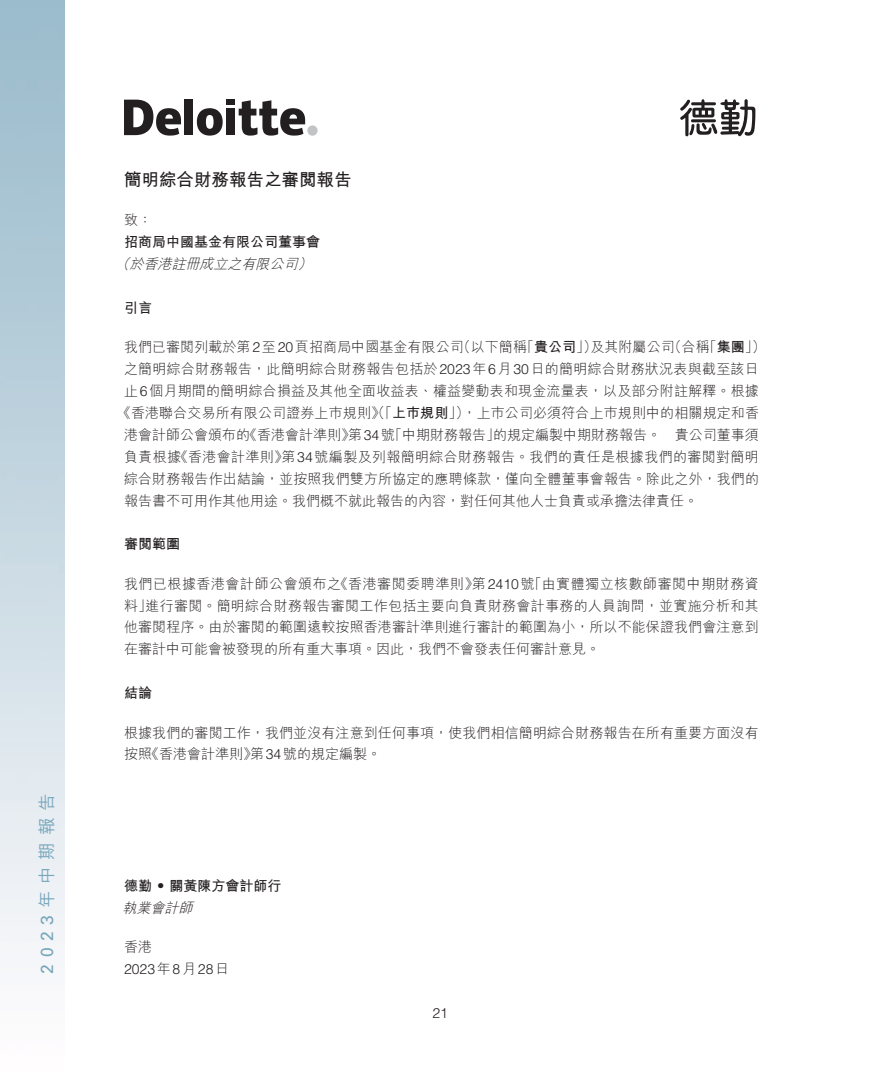
<style>
.page{position:relative;width:883px;height:1072px;background:#fff}
.page>*{position:absolute;margin:0;border:0;box-sizing:border-box;transform-origin:0 0}
._3__標題{font:700 17.5px "M Hei HK";color:#231f20}
.t1{font:500 17.5px "M Hei HK";letter-spacing:.395em;color:#77a6bb}
._1__內文{font:300 14px/21.9px "M Hei HK";letter-spacing:.01em;color:#231f20}
._1__內文-2{font:700 14px "M Hei HK";color:#231f20}
._1__內文-3{font:300 14px "M Hei HK";letter-spacing:.035em;color:#231f20}
._1__內文-4{font:italic 300 14px "M Hei HK";color:#231f20}
._1__內文-5{font:300 14px "Helvetica LT Std";color:#231f20}
.s1{font-family:"Univers LT Std";font-weight:400}
.s2{font-weight:700}
.s3{font-family:"Helvetica LT Std"}
.s4{font-family:"M Hei HK"}
</style>
<div class="page">
<div style="left:307px;top:125px;width:11px;height:11px;background:#c2c3c5;border-radius:50%"></div>
<div style="left:184px;top:99px;width:9px;height:36px;background:#231f20"></div>
<svg style="left:197px;top:108px;width:26px;height:28px"></svg>
<div style="left:226px;top:109px;width:9px;height:26px;background:#231f20"></div>
<div style="left:226px;top:99px;width:9px;height:6px;background:#231f20"></div>
<svg style="left:239px;top:100px;width:66px;height:36px"></svg>
<svg style="left:124px;top:100px;width:57px;height:36px"></svg>
<svg style="left:680px;top:99px;width:75px;height:37px"></svg>
<p class="t1" style="left:34px;top:973px;width:182px;rotate:-90deg"><span class="s1">2023</span>年中期報告</p>
<p class="_3__標題" style="left:124px;top:167px;width:229px">簡明綜合財務報告之審閱報告</p>
<p class="_1__內文" style="left:124px;top:209px;width:29px">致：</p>
<p class="_1__內文-2" style="left:124px;top:232px;width:197px">招商局中國基金有限公司董事會</p>
<p class="_1__內文-4" style="left:298px;top:257px;width:19px">(</p>
<p class="_1__內文-4" style="left:116px;top:257px;width:19px">（</p>
<p class="_1__內文-2" style="left:124px;top:298px;width:29px">引言</p>
<p class="_1__內文-4" style="left:130px;top:257px;width:173px">於香港註冊成立之有限公司</p>
<p class="_1__內文" style="left:457px;top:336px;width:72px">（以下簡稱</p>
<p class="_1__內文" style="left:520px;top:336px;width:79px">「<span class="s2">貴公司</span>」）</p>
<p class="_1__內文" style="left:668px;top:336px;width:44px">（合稱</p>
<p class="_1__內文" style="left:703px;top:336px;width:65px">「<span class="s2">集團</span> (「</p>
<p class="_1__內文" style="left:590px;top:336px;width:86px">及其附屬公司</p>
<p class="_1__內文" style="left:124px;top:336px;width:341px">我們已審閱列載於第<span class="s3">2</span>至<span class="s3">20</span>頁招商局中國基金有限公司</p>
<p class="_1__內文" style="left:124px;top:358px;width:636px">之簡明綜合財務報告，此簡明綜合財務報告包括於<span class="s3">2023</span>年<span class="s3">6</span>月<span class="s3">30</span>日的簡明綜合財務狀況表與截至該日</p>
<p class="_1__內文" style="left:124px;top:380px;width:636px">止<span class="s3">6</span>個月期間的簡明綜合損益及其他全面收益表、權益變動表和現金流量表，以及部分附註解釋。根據</p>
<p class="_1__內文" style="left:463px;top:402px;width:298px">，上巿公司必須符合上巿規則中的相關規定和香</p>
<p class="_1__內文" style="left:117px;top:402px;width:354px">《香港聯合交易所有限公司證券上巿規則》（「<span class="s2">上巿規則</span>」）</p>
<p class="_1__內文" style="left:174px;top:423px;width:586px;text-indent:-50px">港會計師公會頒布的<br>《香港會計準則第》 <span class="s3">34</span>號編製及列報簡明綜合財務報告。我們的責任是根據我們的審閱對簡明</p>
<p class="_1__內文" style="left:243px;top:423px;width:259px">《香港會計準則第》 <span class="s3">34</span> 「號中期財務報告」</p>
<p class="_1__內文" style="left:675px;top:423px;width:85px">貴公司董事須</p>
<p class="_1__內文" style="left:493px;top:423px;width:169px">的規定編製中期財務報告。</p>
<p class="_1__內文" style="left:124px;top:445px;width:637px">負責根據<br>綜合財務報告作出結論，並按照我們雙方所協定的應聘條款，僅向全體董事會報告。除此之外，我們的報告書不可用作其他用途。我們概不就此報告的內容，對任何其他人士負責或承擔法律責任。</p>
<p class="_1__內文-2" style="left:124px;top:534px;width:57px">審閱範圍</p>
<p class="_1__內文-3" style="left:334px;top:576px;width:426px">《香港審閱委聘準則第》 <span class="s3">2410</span> 「號由實體獨立核數師審閱中期財務資</p>
<p class="_1__內文" style="left:146px;top:572px;width:615px;text-indent:-22px">我們已根據香港會計師公會頒布之<br>進行審閱。簡明綜合財務報告審閱工作包括主要向負責財務會計事務的人員詢問，並實施分析和其</p>
<p class="_1__內文" style="left:124px;top:594px;width:636px">料」<br>他審閱程序。由於審閱的範圍遠較按照香港審計準則進行審計的範圍為小，所以不能保證我們會注意到在審計中可能會被發現的所有重大事項。因此，我們不會發表任何審計意見。</p>
<p class="_1__內文-2" style="left:124px;top:683px;width:29px">結論</p>
<p class="_1__內文" style="left:145px;top:721px;width:615px;text-indent:-21px">根據我們的審閱工作，我們並沒有注意到任何事項，使我們相信簡明綜合財務報告在所有重要方面沒有《香港會計準則第》 <span class="s3">34</span>號的規定編製。</p>
<p class="_1__內文" style="left:124px;top:743px;width:29px">按照</p>
<p class="_1__內文-2" style="left:124px;top:875px;width:159px">德勤‧關黃陳方會計師行</p>
<p class="_1__內文-4" style="left:123px;top:900px;width:75px">執業會計師</p>
<p class="_1__內文" style="left:124px;top:935px;width:29px">香港</p>
<p class="_1__內文-5" style="left:124px;top:960px;width:107px">2023<span class="s4">年</span>8<span class="s4">月</span>28<span class="s4">日</span></p>
<p class="_1__內文-5" style="left:432px;top:1004px;width:17px">21</p>
</div>
